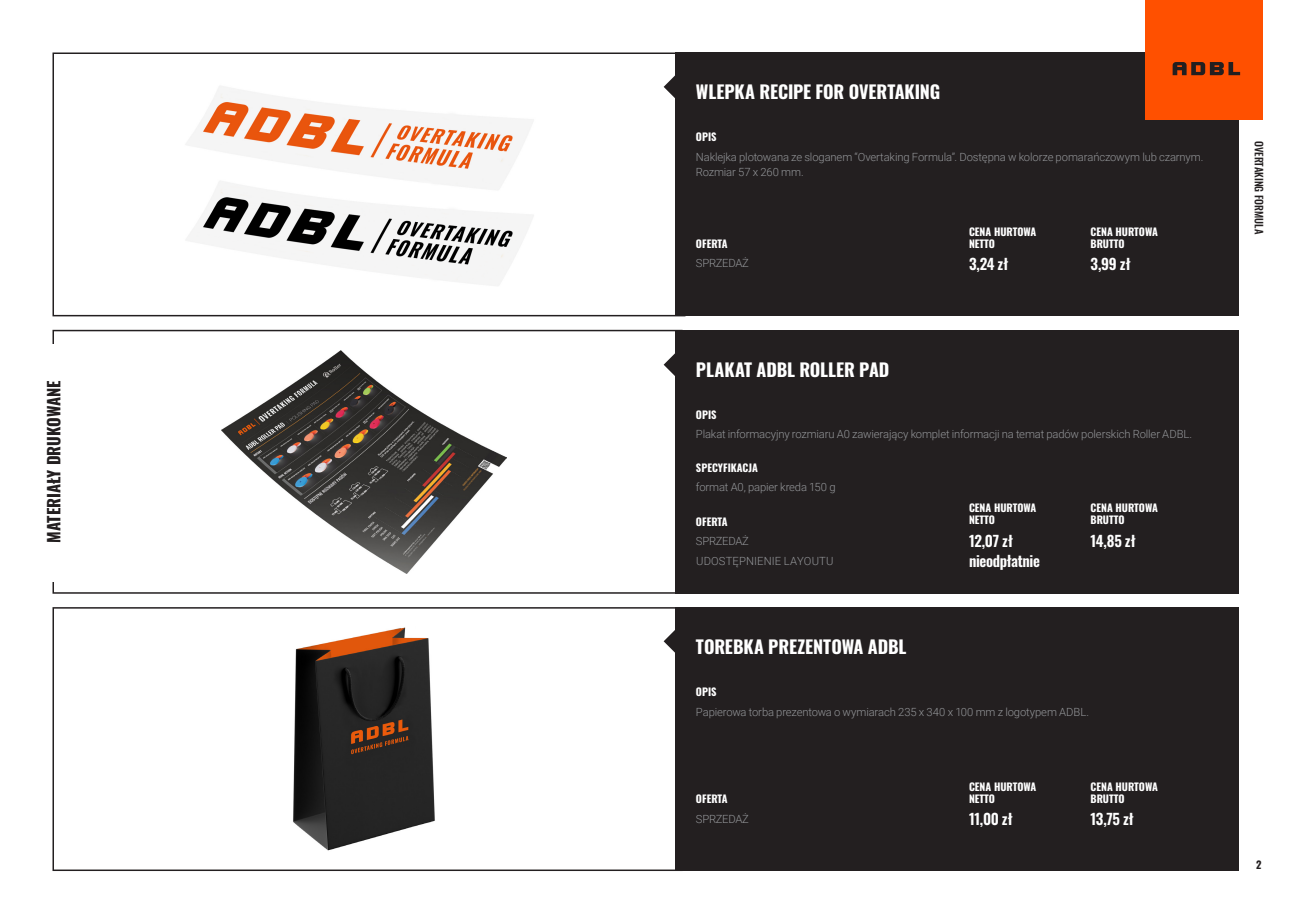
<style>
.page{position:relative;width:1293px;height:923px;background:#fff}
.page>*{position:absolute;margin:0;border:0;box-sizing:border-box;transform-origin:0 0}
.t1{font:700 18px "Oswald";letter-spacing:-.005em;color:#fff}
.t2{font:700 16.5px "Oswald";color:#231f20}
.t3{font:600 15px/19.5px "Oswald";letter-spacing:-.025em;color:#fff}
.t4{font:300 11.25px/15px "Roboto";letter-spacing:-.01em;color:#939598}
.t5{font:300 11.25px/19.5px "Roboto";letter-spacing:.01em;color:#939598}
.t6{font:700 10.5px/12px "Oswald";color:#fff}
.t7{font:500 10.5px "Oswald";color:#231f20}
.t8{font:700 10.5px "Oswald";color:#231f20}
</style>
<div class="page">
<div style="left:52px;top:53px;width:633px;height:263px;border:2px solid #231f20"></div>
<img style="left:186px;top:198px;width:348px;height:88px">
<img style="left:186px;top:86px;width:347px;height:112px">
<img style="left:293px;top:627px;width:142px;height:224px">
<div style="left:52px;top:607px;width:630px;height:264px;border:2px solid #231f20"></div>
<img style="left:221px;top:351px;width:286px;height:223px">
<div style="left:52px;top:330px;width:630px;height:264px;border:2px solid #231f20"></div>
<div style="left:676px;top:607px;width:563px;height:264px;background:#231f20"></div>
<div style="left:676px;top:53px;width:563px;height:263px;background:#231f20"></div>
<div style="left:676px;top:330px;width:563px;height:264px;background:#231f20"></div>
<div style="left:1145px;top:0;width:118px;height:120px;background:#ff5000"></div>
<svg style="left:664px;top:609px;width:12px;height:65px"></svg>
<svg style="left:664px;top:332px;width:12px;height:65px"></svg>
<svg style="left:664px;top:55px;width:12px;height:64px"></svg>
<svg style="left:1172px;top:62px;width:68px;height:13px"></svg>
<div style="left:28px;top:344px;width:50px;height:237px;background:#fff"></div>
<h2 class="t2" style="left:45px;top:542px;width:164px;rotate:-90deg">MATERIAŁY DRUKOWANE</h2>
<h1 class="t1" style="left:696px;top:82px;width:246px">WLEPKA RECIPE FOR OVERTAKING</h1>
<p class="t6" style="left:696px;top:131px;width:22px">OPIS</p>
<p class="t4" style="left:696px;top:149px;width:509px">Naklejka plotowana ze sloganem “Overtaking Formula”. Dostępna w kolorze pomarańczowym lub czarnym.<br>Rozmiar 57 x 260 mm.</p>
<p class="t6" style="left:696px;top:239px;width:33px">OFERTA</p>
<p class="t6" style="left:969px;top:227px;width:69px">CENA HURTOWA<br>NETTO</p>
<p class="t6" style="left:1090px;top:227px;width:69px">CENA HURTOWA<br>BRUTTO</p>
<p class="t4" style="left:696px;top:256px;width:55px">SPRZEDAŻ</p>
<h3 class="t3" style="left:969px;top:255px;width:41px">3,24 zł</h3>
<h3 class="t3" style="left:1090px;top:255px;width:41px">3,99 zł</h3>
<h1 class="t1" style="left:696px;top:360px;width:195px">PLAKAT ADBL ROLLER PAD</h1>
<p class="t6" style="left:696px;top:409px;width:22px">OPIS</p>
<p class="t4" style="left:696px;top:426px;width:498px">Plakat informacyjny rozmiaru A0 zawierający komplet informacji na temat padów polerskich Roller ADBL.</p>
<p class="t6" style="left:696px;top:462px;width:63px">SPECYFIKACJA</p>
<p class="t4" style="left:696px;top:479px;width:141px">format A0, papier kreda 150 g</p>
<p class="t6" style="left:696px;top:516px;width:33px">OFERTA</p>
<p class="t5" style="left:696px;top:531px;width:139px">SPRZEDAŻ<br>UDOSTĘPNIENIE LAYOUTU</p>
<h1 class="t1" style="left:696px;top:637px;width:212px">TOREBKA PREZENTOWA ADBL</h1>
<p class="t6" style="left:696px;top:686px;width:22px">OPIS</p>
<p class="t6" style="left:969px;top:502px;width:69px">CENA HURTOWA<br>NETTO</p>
<p class="t6" style="left:1090px;top:502px;width:69px">CENA HURTOWA<br>BRUTTO</p>
<h3 class="t3" style="left:969px;top:532px;width:72px">12,07 zł nieodpłatnie</h3>
<h3 class="t3" style="left:1090px;top:532px;width:46px">14,85 zł</h3>
<p class="t4" style="left:696px;top:704px;width:395px">Papierowa torba prezentowa o wymiarach 235 x 340 x 100 mm z logotypem ADBL.</p>
<p class="t6" style="left:696px;top:794px;width:33px">OFERTA</p>
<p class="t4" style="left:696px;top:811px;width:55px">SPRZEDAŻ</p>
<p class="t6" style="left:969px;top:782px;width:69px">CENA HURTOWA<br>NETTO</p>
<p class="t6" style="left:1090px;top:782px;width:69px">CENA HURTOWA<br>BRUTTO</p>
<h3 class="t3" style="left:969px;top:810px;width:45px">11,00 zł</h3>
<h3 class="t3" style="left:1090px;top:810px;width:45px">13,75 zł</h3>
<p class="t7" style="left:1265px;top:141px;width:95px;rotate:90deg">OVERTAKING FORMULA</p>
<p class="t8" style="left:1256px;top:859px;width:7px">2</p>
</div>
